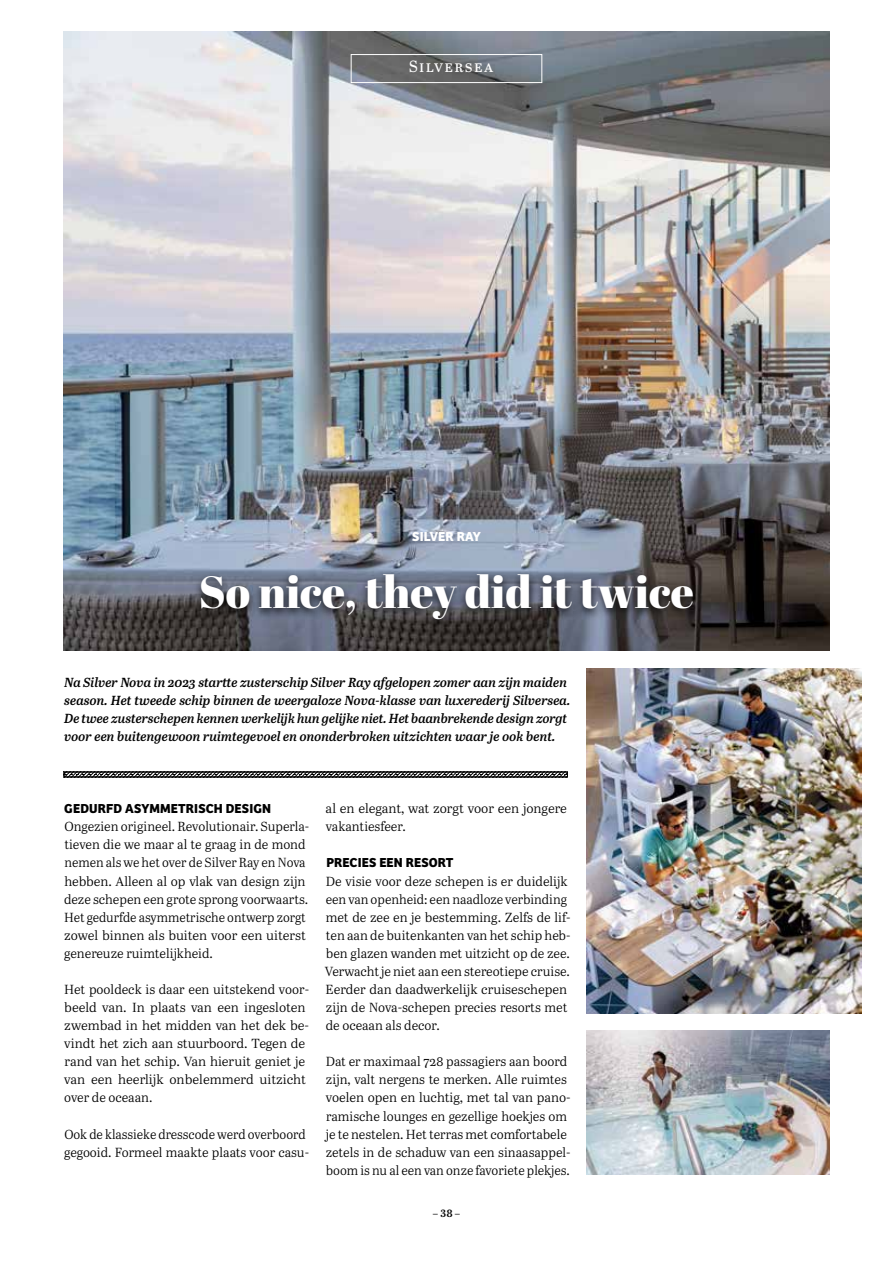
<style>
.page{position:relative;width:893px;height:1263px;background:#fff}
.page>*{position:absolute;margin:0;border:0;box-sizing:border-box;transform-origin:0 0}
.t1{font:45px "Abril Fatface";color:#fff}
.t2{font:16.2px "Abril Text";letter-spacing:.08em;color:#fff}
.t3{font:700 13.5px "Bree";letter-spacing:.01em;color:#000}
.t4{font:700 13.5px "Bree";letter-spacing:.01em;color:#fff}
.t5{font:13.2px/18px "Abril Text Lt";color:#000}
.t6{font:italic 600 13.2px/18px "Abril Text";color:#000}
.t7{font:600 10.5px "Abril Text";color:#000}
</style>
<div class="page">
<img style="left:64px;top:32px;width:765px;height:619px">
<img style="left:587px;top:669px;width:274px;height:344px">
<div style="left:194px;top:570px;width:507px;height:61px;background:#000;opacity:.75"></div>
<svg style="left:64px;top:772px;width:504px;height:5px;background:#585858"></svg>
<img style="left:587px;top:1030px;width:242px;height:145px">
<div style="left:351px;top:54px;width:191px;height:29px;border:1px solid #fff"></div>
<p class="t2" style="left:409px;top:54px;width:86px">Silversea</p>
<p class="t4" style="left:412px;top:529px;width:70px">SILVER RAY</p>
<h1 class="t1" style="left:199px;top:560px;width:497px">So nice, they did it twice</h1>
<p class="t6" style="left:64px;top:672px;width:508px">Na Silver Nova in 2023 startte zusterschip Silver Ray afgelopen zomer aan zijn maiden season. Het tweede schip binnen de weergaloze Nova-klasse van luxerederij Silversea.<br>De twee zusterschepen kennen werkelijk hun gelijke niet. Het baanbrekende design zorgt voor een buitengewoon ruimtegevoel en ononderbroken uitzichten waar je ook bent.</p>
<p class="t3" style="left:64px;top:801px;width:208px">GEDURFD ASYMMETRISCH DESIGN</p>
<p class="t5" style="left:64px;top:817px;width:246px">Ongezien origineel. Revolutionair. Superla&shy;tieven die we maar al te graag in de mond nemen als we het over de Silver Ray en Nova hebben. Alleen al op vlak van design zijn deze schepen een grote sprong voorwaarts.<br>Het gedurfde asymmetrische ontwerp zorgt zowel binnen als buiten voor een uiterst genereuze ruimtelijkheid.</p>
<p class="t5" style="left:64px;top:980px;width:247px">Het pooldeck is daar een uitstekend voor&shy;beeld van. In plaats van een ingesloten zwembad in het midden van het dek be&shy;vindt het zich aan stuurboord. Tegen de rand van het schip. Van hieruit geniet je van een heerlijk onbelemmerd uitzicht over de oceaan.</p>
<p class="t5" style="left:64px;top:1124px;width:246px">Ook de klassieke dresscode werd overboord gegooid. Formeel maakte plaats voor casu-</p>
<p class="t5" style="left:326px;top:799px;width:243px">al en elegant, wat zorgt voor een jongere vakantiesfeer.</p>
<p class="t3" style="left:326px;top:855px;width:129px">PRECIES EEN RESORT</p>
<p class="t5" style="left:325px;top:871px;width:247px">De visie voor deze schepen is er duidelijk een van openheid: een naadloze verbinding met de zee en je bestemming. Zelfs de lif&shy;ten aan de buitenkanten van het schip heb&shy;ben glazen wanden met uitzicht op de zee.<br>Verwacht je niet aan een stereotiepe cruise.<br>Eerder dan daadwerkelijk cruiseschepen zijn de Nova-schepen precies resorts met de oceaan als decor.</p>
<p class="t5" style="left:326px;top:1052px;width:246px">Dat er maximaal 728 passagiers aan boord zijn, valt nergens te merken. Alle ruimtes voelen open en luchtig, met tal van pano&shy;ramische lounges en gezellige hoekjes om je te nestelen. Het terras met comfortabele zetels in de schaduw van een sinaasappel&shy;boom is nu al een van onze favoriete plekjes.</p>
<p class="t7" style="left:433px;top:1206px;width:29px">– 38 –</p>
</div>
